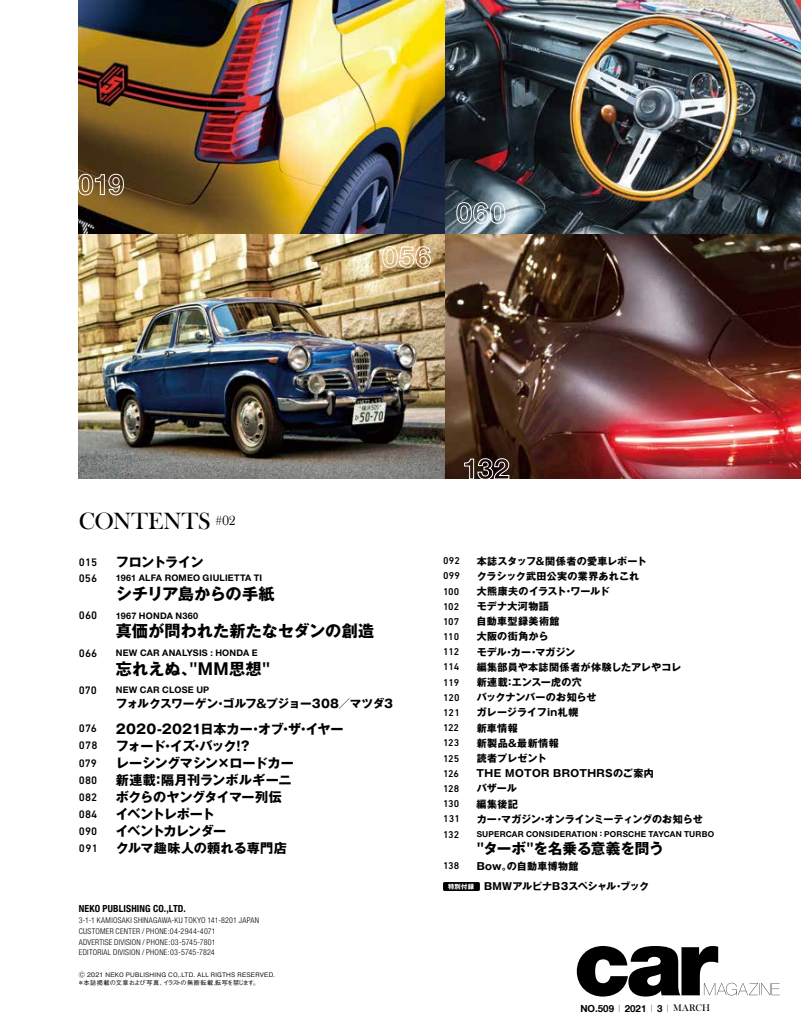
<style>
.page{position:relative;width:801px;height:1032px;background:#fff}
.page>*{position:absolute;margin:0;border:0;box-sizing:border-box;transform-origin:0 0}
.t1{font:24.12px "Bask Old Face";letter-spacing:.005em;color:#000}
.t2{font:700 16.12px "Gothic MB101 Pro";letter-spacing:.005em;color:#000}
.t3{font:700 16.12px "Gothic MB101 Pro";letter-spacing:-.015em;color:#000}
.t4{font:700 14.62px "Gothic MB101 Pro";letter-spacing:-.01em;color:#000}
.t5{font:700 13.12px "Gothic MB101 Pro";letter-spacing:-.075em;color:#000}
.t6{font:700 13.12px "Gothic MB101 Pro";letter-spacing:-.02em;color:#000}
.t7{font:700 13.12px "Gothic MB101 Pro";letter-spacing:.015em;color:#000}
.t8{font:700 13.12px "Gothic MB101 Pro";color:#000}
.t9{font:700 13.12px "Gothic MB101 Pro";letter-spacing:-.05em;color:#000}
.t10{font:700 11.62px "Gothic MB101 Pro";letter-spacing:-.01em;color:#000}
.t11{font:500 11.12px "DIN Next LT Pro";letter-spacing:.005em;color:#000}
.t12{font:700 10px "Gothic MB101 Pro";letter-spacing:.02em;color:#000}
.t13{font:500 10px "DIN Next LT Pro";color:#000}
.t14{font:700 10px "Gothic MB101 Pro";letter-spacing:.04em;color:#000}
.t15{font:700 10px "Gothic MB101 Pro";letter-spacing:-.02em;color:#000}
.t16{font:700 10px "Gothic MB101 Pro";letter-spacing:-.005em;color:#000}
.t17{font:700 10px "Gothic MB101 Pro";color:#000}
.t18{font:700 condensed 9.75px "Helvetica Neue LT Com";letter-spacing:.015em;color:#000}
.t19{font:700 9.75px "Helvetica Neue LT Com";color:#000}
.t20{font:700 9.12px "Helvetica Neue LT Std";letter-spacing:.025em;color:#000}
.t21{font:700 8.25px "Helvetica Neue LT Std";letter-spacing:.025em;color:#000}
.t22{font:300 condensed 8px/10.6px "Helvetica Neue LT Com";letter-spacing:.035em;color:#000}
.t23{font:500 6.25px/8px "Gothic BBB Pr 6 N";letter-spacing:.035em;color:#000}
.s1{font-size:13.62px}
.s2{font-family:"Baskerville";font-size:14.38px}
.s3{font-size:6.25px;color:#fff}
.s4{font-family:"Gothic MB101 Pro";font-weight:300;font-size:7.12px}
.s5{font-family:"Bask Old Face";font-weight:400}
</style>
<div class="page">
<img style="left:79px;top:0;width:722px;height:478px">
<svg style="left:577px;top:946px;width:203px;height:50px"></svg>
<div style="left:443px;top:881px;width:37px;height:9px;background:#000;border-radius:2px"></div>
<svg style="left:78px;top:173px;width:46px;height:23px"></svg>
<svg style="left:382px;top:246px;width:49px;height:22px"></svg>
<svg style="left:456px;top:202px;width:49px;height:22px"></svg>
<svg style="left:464px;top:458px;width:45px;height:21px"></svg>
<h1 class="t1" style="left:79px;top:510px;width:158px">CONTENTS <span class="s1">#</span><span class="s2">0</span><span class="s1">2</span></h1>
<h3 class="t11" style="left:79px;top:555px;width:20px">015</h3>
<h3 class="t9" style="left:116px;top:551px;width:89px">フロントライン</h3>
<h3 class="t11" style="left:79px;top:571px;width:20px">056</h3>
<p class="t20" style="left:116px;top:572px;width:148px">1961 ALFA ROMEO GIULIETTA TI</p>
<h2 class="t3" style="left:116px;top:580px;width:160px">シチリア島からの手紙</h2>
<h3 class="t11" style="left:79px;top:609px;width:20px">060</h3>
<p class="t20" style="left:116px;top:609px;width:84px">1967 HONDA N360</p>
<h2 class="t2" style="left:116px;top:617px;width:260px">真価が問われた新たなセダンの創造</h2>
<h3 class="t11" style="left:79px;top:646px;width:20px">066</h3>
<p class="t20" style="left:116px;top:647px;width:143px">NEW CAR ANALYSIS : HONDA E</p>
<h2 class="t2" style="left:116px;top:655px;width:156px">忘れえぬ、"MM思想"</h2>
<h3 class="t11" style="left:79px;top:683px;width:20px">070</h3>
<p class="t20" style="left:116px;top:684px;width:95px">NEW CAR CLOSE UP</p>
<h3 class="t10" style="left:116px;top:693px;width:279px">フォルクスワーゲン・ゴルフ&amp;プジョー308／マツダ3</h3>
<h3 class="t11" style="left:79px;top:721px;width:20px">076</h3>
<h3 class="t8" style="left:116px;top:717px;width:229px">2020-2021日本カー・オブ・ザ・イヤー</h3>
<h3 class="t11" style="left:79px;top:739px;width:20px">078</h3>
<h3 class="t5" style="left:116px;top:734px;width:135px">フォード・イズ・バック!?</h3>
<h3 class="t11" style="left:79px;top:756px;width:20px">079</h3>
<h3 class="t6" style="left:116px;top:751px;width:179px">レーシングマシン×ロードカー</h3>
<h3 class="t11" style="left:79px;top:773px;width:20px">080</h3>
<h3 class="t7" style="left:116px;top:768px;width:177px">新連載：隔月刊ランボルギーニ</h3>
<h3 class="t11" style="left:79px;top:790px;width:20px">082</h3>
<h3 class="t6" style="left:116px;top:785px;width:168px">ボクらのヤングタイマー列伝</h3>
<h3 class="t11" style="left:79px;top:807px;width:20px">084</h3>
<h3 class="t5" style="left:116px;top:803px;width:101px">イベントレポート</h3>
<h3 class="t11" style="left:79px;top:824px;width:20px">090</h3>
<h3 class="t5" style="left:116px;top:820px;width:112px">イベントカレンダー</h3>
<h3 class="t11" style="left:79px;top:841px;width:20px">091</h3>
<h3 class="t7" style="left:116px;top:837px;width:173px">クルマ趣味人の頼れる専門店</h3>
<p class="t18" style="left:79px;top:904px;width:108px">NEKO PUBLISHING CO.,LTD.</p>
<p class="t22" style="left:79px;top:916px;width:182px">3-1-1 KAMIOSAKI SHINAGAWA-KU TOKYO 141-8201 JAPAN CUSTOMER CENTER / PHONE:04-2944-4071<br>ADVERTISE DIVISION / PHONE:03-5745-7801<br>EDITORIAL DIVISION / PHONE:03-5745-7824</p>
<p class="t23" style="left:78px;top:970px;width:199px">Ⓒ 2021 NEKO PUBLISHING CO,.LTD. ALL RIGTHS RESERVED.＊本誌掲載の文章および写真、イラストの無断転載、転写を禁じます。</p>
<p class="t13" style="left:443px;top:554px;width:18px">092</p>
<p class="t12" style="left:477px;top:552px;width:172px">本誌スタッフ&amp;関係者の愛車レポート</p>
<p class="t13" style="left:443px;top:570px;width:18px">099</p>
<p class="t12" style="left:477px;top:567px;width:164px">クラシック武田公実の業界あれこれ</p>
<p class="t13" style="left:443px;top:585px;width:18px">100</p>
<p class="t12" style="left:477px;top:582px;width:135px">大熊康夫のイラスト・ワールド</p>
<p class="t13" style="left:443px;top:600px;width:18px">102</p>
<p class="t12" style="left:477px;top:597px;width:74px">モデナ大河物語</p>
<p class="t13" style="left:443px;top:615px;width:18px">107</p>
<p class="t14" style="left:477px;top:613px;width:84px">自動車型録美術館</p>
<p class="t13" style="left:443px;top:630px;width:18px">110</p>
<p class="t12" style="left:477px;top:628px;width:73px">大阪の街角から</p>
<p class="t13" style="left:443px;top:646px;width:18px">112</p>
<p class="t16" style="left:477px;top:643px;width:100px">モデル・カー・マガジン</p>
<p class="t13" style="left:443px;top:661px;width:18px">114</p>
<p class="t12" style="left:477px;top:658px;width:206px">編集部員や本誌関係者が体験したアレやコレ</p>
<p class="t13" style="left:443px;top:676px;width:18px">119</p>
<p class="t12" style="left:477px;top:673px;width:107px">新連載：エンスー虎の穴</p>
<p class="t13" style="left:443px;top:691px;width:18px">120</p>
<p class="t16" style="left:477px;top:689px;width:121px">バックナンバーのお知らせ</p>
<p class="t13" style="left:443px;top:706px;width:18px">121</p>
<p class="t12" style="left:477px;top:704px;width:103px">ガレージライフin札幌</p>
<p class="t13" style="left:443px;top:721px;width:18px">122</p>
<p class="t12" style="left:477px;top:719px;width:43px">新車情報</p>
<p class="t13" style="left:443px;top:737px;width:18px">123</p>
<p class="t12" style="left:477px;top:734px;width:84px">新製品&amp;最新情報</p>
<p class="t13" style="left:443px;top:752px;width:18px">125</p>
<p class="t12" style="left:477px;top:749px;width:72px">読者プレゼント</p>
<p class="t13" style="left:443px;top:767px;width:17px">126</p>
<p class="t14" style="left:477px;top:764px;width:179px">THE MOTOR BROTHRSのご案内</p>
<p class="t13" style="left:443px;top:782px;width:18px">128</p>
<p class="t12" style="left:477px;top:780px;width:42px">バザール</p>
<p class="t13" style="left:443px;top:797px;width:18px">130</p>
<p class="t12" style="left:477px;top:795px;width:43px">編集後記</p>
<p class="t13" style="left:443px;top:812px;width:18px">131</p>
<p class="t15" style="left:477px;top:810px;width:228px">カー・マガジン・オンラインミーティングのお知らせ</p>
<p class="t13" style="left:443px;top:828px;width:18px">132</p>
<p class="t21" style="left:477px;top:828px;width:239px">SUPERCAR CONSIDERATION : PORSCHE TAYCAN TURBO</p>
<h3 class="t4" style="left:477px;top:835px;width:189px">"ターボ"を名乗る意義を問う</h3>
<p class="t13" style="left:443px;top:860px;width:18px">138</p>
<p class="t12" style="left:477px;top:857px;width:103px">Bow。の自動車博物館</p>
<p class="t17" style="left:448px;top:877px;width:203px"><span class="s3">特別付録</span> BMWアルピナB3スペシャル・ブック</p>
<p class="t19" style="left:580px;top:1004px;width:131px">NO.509 <span class="s4">｜</span> 2021 <span class="s4">｜</span> 3 <span class="s4">｜</span> <span class="s5">MARCH</span></p>
</div>
